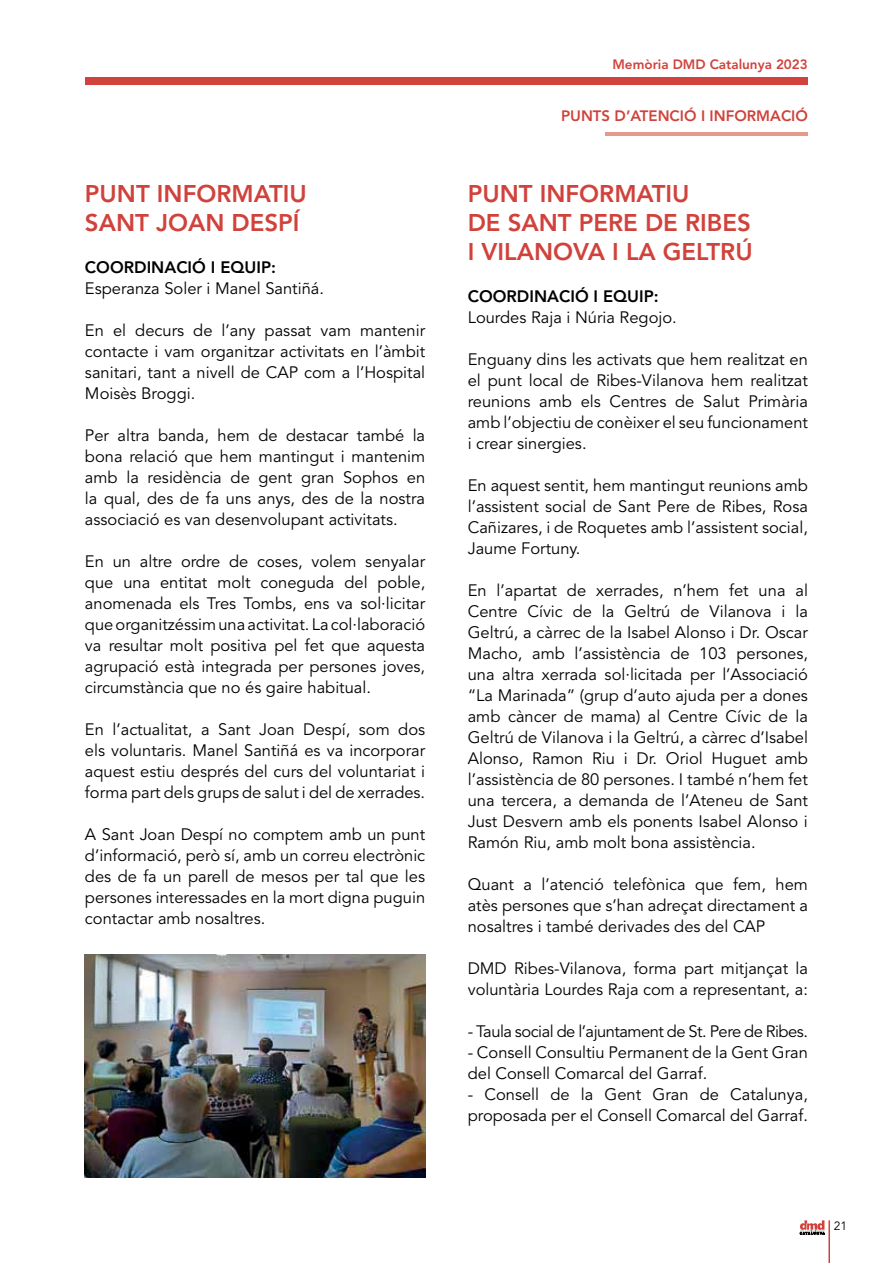
<style>
.page{position:relative;width:893px;height:1263px;background:#fff}
.page>*{position:absolute;margin:0;border:0;box-sizing:border-box;transform-origin:0 0}
.t1{font:800 24px/28.8px "Avenir LT";color:#d0423b}
.t2{font:16.5px/21px "Avenir LT";color:#040000;text-align:justify}
.t3{font:16.5px "Avenir LT";letter-spacing:-.03em;color:#040000}
.t4{font:800 16.5px "Avenir LT";color:#040000}
.t5{font:800 15px "Avenir LT";color:#d0423b}
.t6{font:800 13.5px "Avenir LT";color:#d0423b}
.t7{font:12px "Avenir LT";color:#040000}
</style>
<div class="page">
<div style="left:85px;top:78px;width:723px;height:7px;background:#d0423b"></div>
<hr style="left:606px;top:132px;width:202px;height:3px;background:#e69a89">
<svg style="left:800px;top:1220px;width:24px;height:14px"></svg>
<hr style="left:828px;top:1220px;width:2px;height:43px;background:#d0423b">
<img style="left:84px;top:955px;width:341px;height:223px">
<h1 class="t1" style="left:85px;top:181px;width:223px">PUNT INFORMATIU<br>SANT JOAN DESPÍ</h1>
<p class="t4" style="left:85px;top:260px;width:192px">COORDINACIÓ I EQUIP:</p>
<p class="t2" style="left:85px;top:279px;width:240px">Esperanza Soler i Manel Santiñá.</p>
<p class="t2" style="left:85px;top:321px;width:342px">En el decurs de l’any passat vam mantenir contacte i vam organitzar activitats en l’àmbit sanitari, tant a nivell de CAP com a l’Hospital Moisès Broggi.</p>
<p class="t2" style="left:85px;top:426px;width:342px">Per altra banda, hem de destacar també la bona relació que hem mantingut i mantenim amb la residència de gent gran Sophos en la qual, des de fa uns anys, des de la nostra associació es van desenvolupant activitats.</p>
<p class="t2" style="left:85px;top:552px;width:342px">En un altre ordre de coses, volem senyalar que una entitat molt coneguda del poble, anomenada els Tres Tombs, ens va sol·licitar que organitzéssim una activitat. La col·laboració va resultar molt positiva pel fet que aquesta agrupació està integrada per persones joves, circumstància que no és gaire habitual.</p>
<p class="t2" style="left:85px;top:720px;width:342px">En l’actualitat, a Sant Joan Despí, som dos els voluntaris. Manel Santiñá es va incorporar aquest estiu després del curs del voluntariat i forma part dels grups de salut i del de xerrades.</p>
<p class="t2" style="left:85px;top:825px;width:342px">A Sant Joan Despí no comptem amb un punt d’informació, però sí, amb un correu electrònic des de fa un parell de mesos per tal que les persones interessades en la mort digna puguin contactar amb nosaltres.</p>
<p class="t6" style="left:612px;top:58px;width:197px">Memòria DMD Catalunya 2023</p>
<p class="t5" style="left:561px;top:109px;width:248px">PUNTS D’ATENCIÓ I INFORMACIÓ</p>
<h1 class="t1" style="left:468px;top:181px;width:286px">PUNT INFORMATIU<br>DE SANT PERE DE RIBES<br>I VILANOVA I LA GELTRÚ</h1>
<p class="t4" style="left:468px;top:289px;width:192px">COORDINACIÓ I EQUIP:</p>
<p class="t2" style="left:468px;top:308px;width:211px">Lourdes Raja i Núria Regojo.</p>
<p class="t2" style="left:468px;top:350px;width:342px">Enguany dins les activats que hem realitzat en el punt local de Ribes-Vilanova hem realitzat reunions amb els Centres de Salut Primària amb l’objectiu de conèixer el seu funcionament i crear sinergies.</p>
<p class="t2" style="left:468px;top:476px;width:342px">En aquest sentit, hem mantingut reunions amb l’assistent social de Sant Pere de Ribes, Rosa Cañizares, i de Roquetes amb l’assistent social, Jaume Fortuny.</p>
<p class="t2" style="left:468px;top:581px;width:342px">En l’apartat de xerrades, n’hem fet una al Centre Cívic de la Geltrú de Vilanova i la Geltrú, a càrrec de la Isabel Alonso i Dr. Oscar Macho, amb l’assistència de 103 persones, una altra xerrada sol·licitada per l’Associació “La Marinada” (grup d’auto ajuda per a dones amb càncer de mama) al Centre Cívic de la Geltrú de Vilanova i la Geltrú, a càrrec d’Isabel Alonso, Ramon Riu i Dr. Oriol Huguet amb l’assistència de 80 persones. I també n’hem fet una tercera, a demanda de l’Ateneu de Sant Just Desvern amb els ponents Isabel Alonso i Ramón Riu, amb molt bona assistència.</p>
<p class="t2" style="left:468px;top:875px;width:342px">Quant a l’atenció telefònica que fem, hem atès persones que s’han adreçat directament a nosaltres i també derivades des del CAP</p>
<p class="t2" style="left:468px;top:959px;width:342px">DMD Ribes-Vilanova, forma part mitjançat la voluntària Lourdes Raja com a representant, a:</p>
<p class="t3" style="left:468px;top:1024px;width:342px">- Taula social de l’ajuntament de St. Pere de Ribes.</p>
<p class="t2" style="left:468px;top:1043px;width:342px">- Consell Consultiu Permanent de la Gent Gran del Consell Comarcal del Garraf.</p>
<p class="t2" style="left:468px;top:1085px;width:342px">- Consell de la Gent Gran de Catalunya, proposada per el Consell Comarcal del Garraf.</p>
<p class="t7" style="left:834px;top:1220px;width:15px">21</p>
</div>
